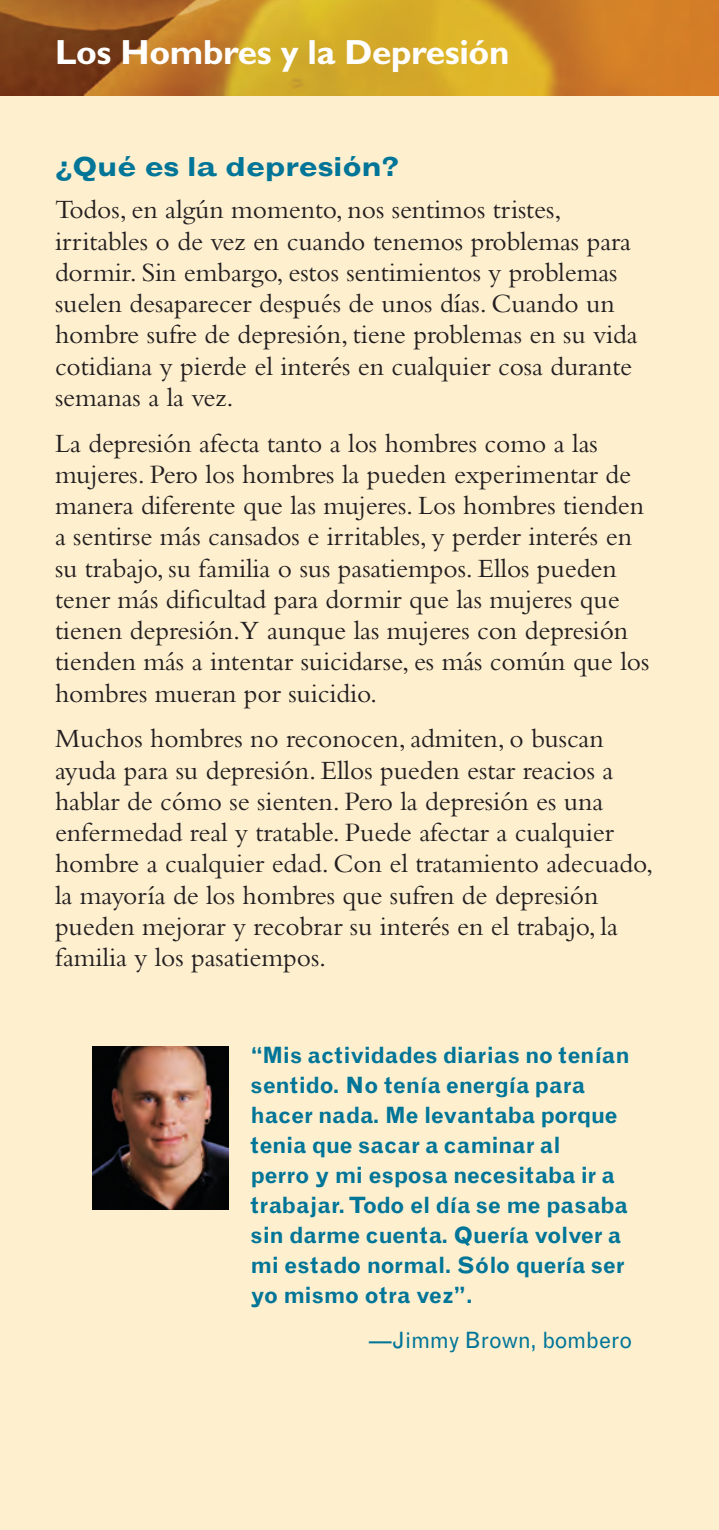
<style>
.page{position:relative;width:719px;height:1530px;background:#fff}
.page>*{position:absolute;margin:0;border:0;box-sizing:border-box;transform-origin:0 0}
.t1{font:700 35px "Gill Sans Std";letter-spacing:-.01em;color:#fff}
.t2{font:27.5px/31.2px "Bembo Std";letter-spacing:-.005em;color:#231f20}
.t3{font:700 expanded 27.5px "Grotesque";letter-spacing:-.01em;color:#007598}
.t4{font:700 22.5px/30px "Grotesque";letter-spacing:-.005em;color:#007598}
.t5{font:22.5px "Grotesque";letter-spacing:-.02em;color:#007598}
</style>
<div class="page">
<div style="left:0;top:85px;width:719px;height:1444px;background:#feefcf"></div>
<img style="left:0;top:0;width:719px;height:96px">
<img style="left:92px;top:1046px;width:136px;height:163px">
<p class="t1" style="left:55px;top:31px;width:456px">Los Hombres y la Depresión</p>
<h2 class="t3" style="left:55px;top:150px;width:346px">¿Qué es la depresión?</h2>
<p class="t2" style="left:55px;top:194px;width:584px">Todos, en algún momento, nos sentimos tristes, irritables o de vez en cuando tenemos problemas para dormir. Sin embargo, estos sentimientos y problemas suelen desaparecer después de unos días. Cuando un hombre sufre de depresión, tiene problemas en su vida cotidiana y pierde el interés en cualquier cosa durante semanas a la vez.</p>
<p class="t2" style="left:55px;top:427px;width:596px">La depresión afecta tanto a los hombres como a las mujeres. Pero los hombres la pueden experimentar de manera diferente que las mujeres. Los hombres tienden a sentirse más cansados e irritables, y perder interés en su trabajo, su familia o sus pasatiempos. Ellos pueden tener más dificultad para dormir que las mujeres que tienen depresión.Y aunque las mujeres con depresión tienden más a intentar suicidarse, es más común que los hombres mueran por suicidio.</p>
<p class="t2" style="left:55px;top:722px;width:599px">Muchos hombres no reconocen, admiten, o buscan ayuda para su depresión. Ellos pueden estar reacios a hablar de cómo se sienten. Pero la depresión es una enfermedad real y tratable. Puede afectar a cualquier hombre a cualquier edad. Con el tratamiento adecuado, la mayoría de los hombres que sufren de depresión pueden mejorar y recobrar su interés en el trabajo, la familia y los pasatiempos.</p>
<p class="t4" style="left:250px;top:1040px;width:381px">“Mis actividades diarias no tenían sentido. No tenía energía para hacer nada. Me levantaba porque tenia que sacar a caminar al<br>perro y mi esposa necesitaba ir a trabajar. Todo el día se me pasaba sin darme cuenta. Quería volver a mi estado normal. Sólo quería ser yo mismo otra vez”.</p>
<p class="t5" style="left:369px;top:1327px;width:265px">—Jimmy Brown, bombero</p>
</div>
